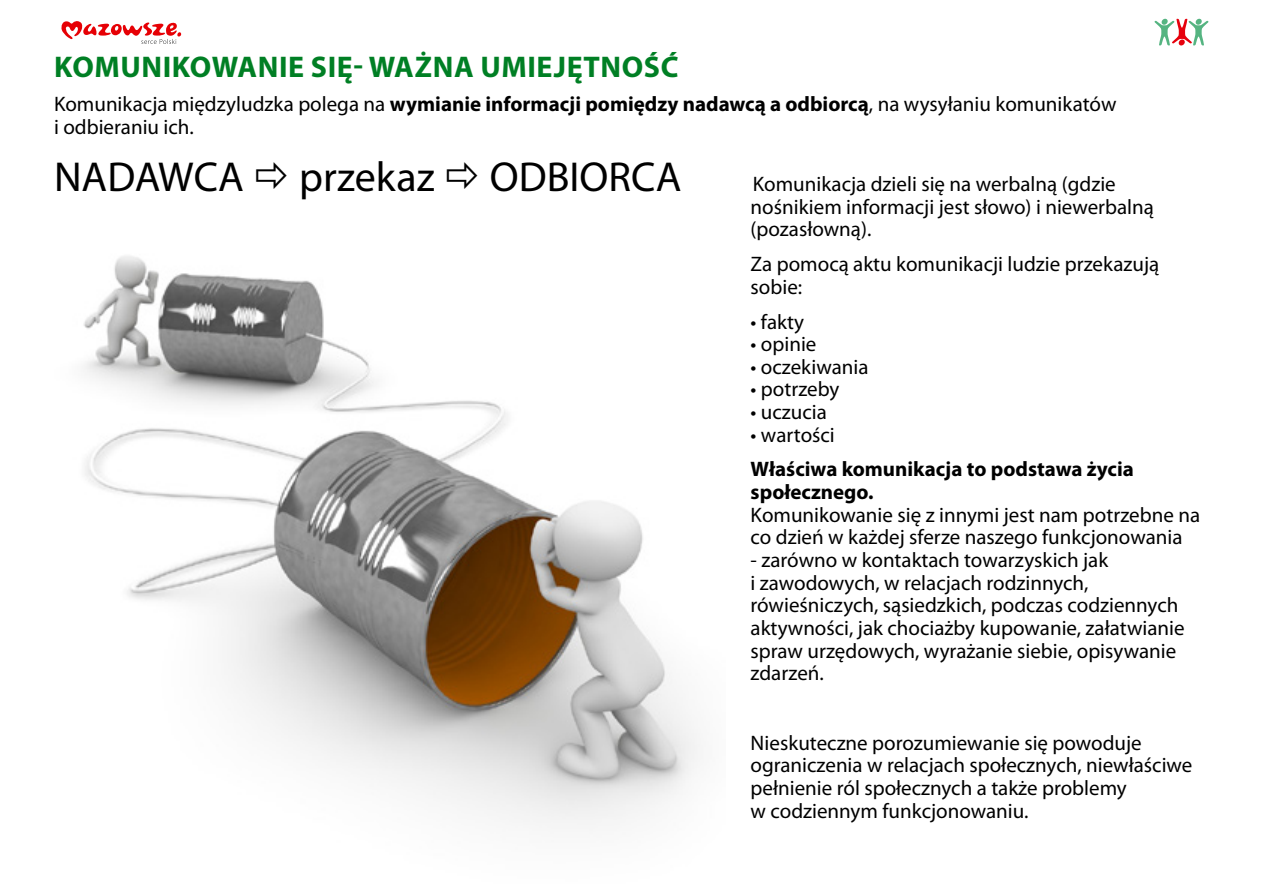
<style>
.page{position:relative;width:1263px;height:893px;background:#fff}
.page>*{position:absolute;margin:0;border:0;box-sizing:border-box;transform-origin:0 0}
.t1{font:42px "Myriad Pro";color:#000}
.t2{font:700 30px "Myriad Pro";letter-spacing:.02em;color:#007f24}
.t3{font:21px/22.6px "Myriad Pro";color:#000}
.t4{font:700 21px/22.6px "Myriad Pro";color:#000}
.s1{font-weight:700}
</style>
<div class="page">
<svg style="left:1154px;top:19px;width:55px;height:26px"></svg>
<svg style="left:1195px;top:19px;width:7px;height:6px"></svg>
<svg style="left:61px;top:21px;width:120px;height:23px"></svg>
<img style="left:83px;top:256px;width:617px;height:569px">
<h2 class="t2" style="left:54px;top:47px;width:626px">KOMUNIKOWANIE SIĘ- WAŻNA UMIEJĘTNOŚĆ</h2>
<p class="t3" style="left:54px;top:92px;width:1064px">Komunikacja międzyludzka polega na <span class="s1">wymianie informacji pomiędzy nadawcą a odbiorcą</span>, na wysyłaniu komunikatów i odbieraniu ich.</p>
<h1 class="t1" style="left:54px;top:151px;width:191px">NADAWCA</h1>
<h1 class="t1" style="left:299px;top:151px;width:137px">przekaz</h1>
<h1 class="t1" style="left:490px;top:151px;width:193px">ODBIORCA</h1>
<p class="t3" style="left:751px;top:172px;width:405px">Komunikacja dzieli się na werbalną (gdzie nośnikiem informacji jest słowo) i niewerbalną (pozasłowną).</p>
<p class="t3" style="left:751px;top:252px;width:410px">Za pomocą aktu komunikacji ludzie przekazują sobie:</p>
<p class="t3" style="left:751px;top:310px;width:55px">• fakty</p>
<p class="t3" style="left:751px;top:332px;width:67px">• opinie</p>
<p class="t3" style="left:751px;top:355px;width:119px">• oczekiwania</p>
<p class="t3" style="left:751px;top:378px;width:90px">• potrzeby</p>
<p class="t3" style="left:751px;top:400px;width:78px">• uczucia</p>
<p class="t3" style="left:751px;top:423px;width:86px">• wartości</p>
<p class="t4" style="left:751px;top:457px;width:385px">Właściwa komunikacja to podstawa życia społecznego.</p>
<p class="t3" style="left:751px;top:503px;width:451px">Komunikowanie się z innymi jest nam potrzebne na co dzień w każdej sferze naszego funkcjonowania</p>
<p class="t3" style="left:751px;top:548px;width:435px">- zarówno w kontaktach towarzyskich jak<br>i zawodowych, w relacjach rodzinnych, rówieśniczych, sąsiedzkich, podczas codziennych aktywności, jak chociażby kupowanie, załatwianie spraw urzędowych, wyrażanie siebie, opisywanie zdarzeń.</p>
<p class="t3" style="left:751px;top:731px;width:443px">Nieskuteczne porozumiewanie się powoduje ograniczenia w relacjach społecznych, niewłaściwe pełnienie ról społecznych a także problemy<br>w codziennym funkcjonowaniu.</p>
</div>
